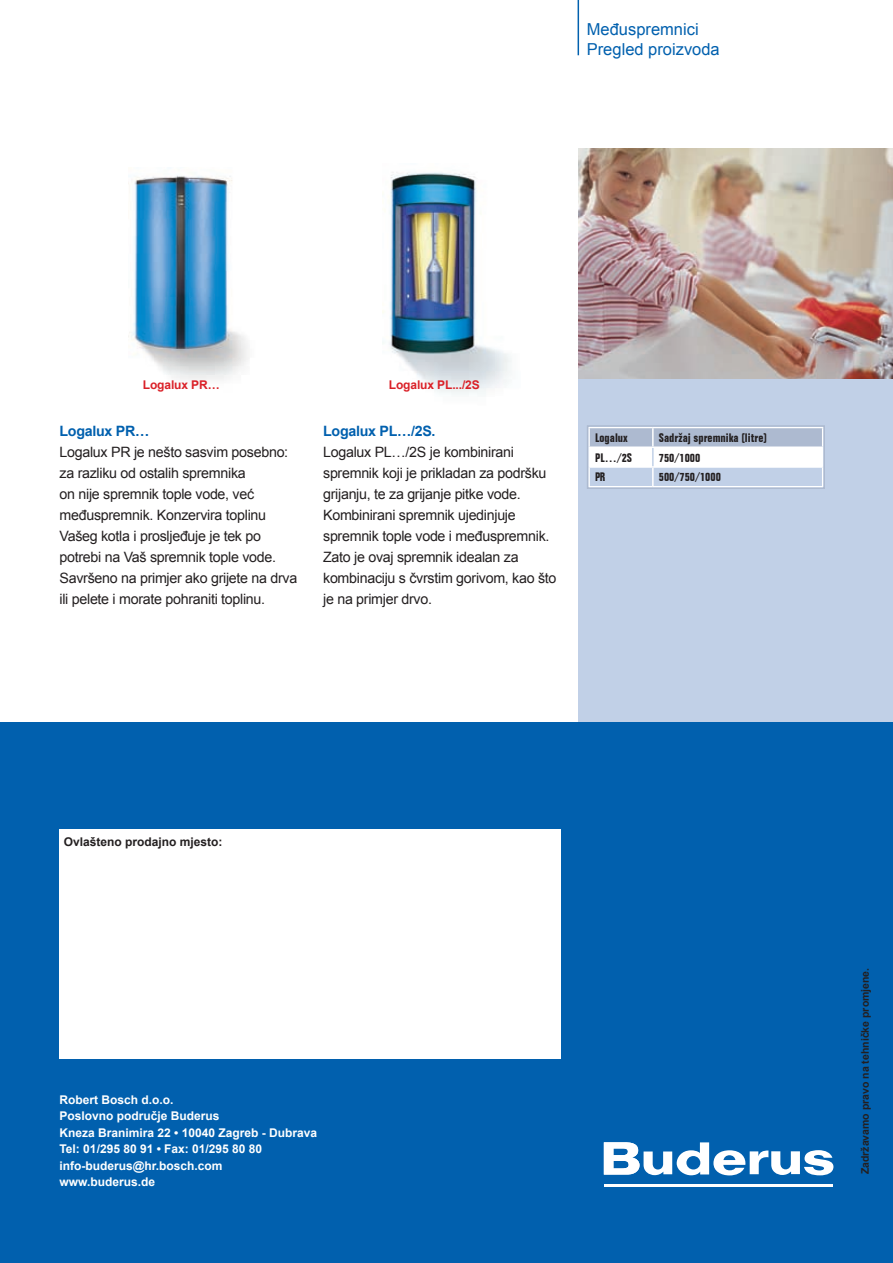
<style>
.page{position:relative;width:893px;height:1263px;background:#fff}
.page>*{position:absolute;margin:0;border:0;box-sizing:border-box;transform-origin:0 0}
.t1{font:16.5px/19.8px "Arial";color:#0160ae}
.t2{font:14.25px/21px "Arial";letter-spacing:-.02em;color:#231f20}
.t3{font:700 14.25px "Arial";letter-spacing:-.02em;color:#0160ae}
.t4{font:700 12px/16.5px "Arial";color:#fff}
.t5{font:700 condensed 12px "Folio BT";color:#231f20}
.t6{font:700 12px "Arial";letter-spacing:-.01em;color:#da2128}
.t7{font:700 12px "Arial";color:#231f20}
.t8{font:700 10.5px "Arial";color:#231f20}
</style>
<div class="page">
<img style="left:383px;top:172px;width:129px;height:223px">
<div style="left:578px;top:149px;width:315px;height:672px;background:#c1d0e7"></div>
<div style="left:0;top:723px;width:893px;height:540px;background:#0160ae"></div>
<img style="left:128px;top:175px;width:120px;height:206px">
<hr style="left:578px;top:0;width:1px;height:55px;background:#0160ae">
<hr style="left:604px;top:1184px;width:228px;height:2px;background:#fff">
<svg style="left:604px;top:1142px;width:229px;height:33px"></svg>
<div style="left:60px;top:829px;width:501px;height:230px;background:#fff"></div>
<img style="left:578px;top:149px;width:315px;height:229px">
<svg style="left:590px;top:428px;width:232px;height:58px"></svg>
<div style="left:587px;top:425px;width:238px;height:64px;border:2px solid #adbad0"></div>
<p class="t1" style="left:587px;top:20px;width:134px">Međuspremnici<br>Pregled proizvoda</p>
<p class="t6" style="left:143px;top:376px;width:78px">Logalux PR…</p>
<p class="t6" style="left:389px;top:376px;width:92px">Logalux PL.../2S</p>
<p class="t3" style="left:60px;top:421px;width:91px">Logalux PR…</p>
<p class="t2" style="left:60px;top:441px;width:239px">Logalux PR je nešto sasvim posebno: za razliku od ostalih spremnika<br>on nije spremnik tople vode, već međuspremnik. Konzervira toplinu Vašeg kotla i prosljeđuje je tek po potrebi na Vaš spremnik tople vode.<br>Savršeno na primjer ako grijete na drva ili pelete i morate pohraniti toplinu.</p>
<p class="t3" style="left:323px;top:421px;width:114px">Logalux PL…/2S.</p>
<p class="t2" style="left:323px;top:441px;width:235px">Logalux PL…/2S je kombinirani spremnik koji je prikladan za podršku grijanju, te za grijanje pitke vode.<br>Kombinirani spremnik ujedinjuje spremnik tople vode i međuspremnik.<br>Zato je ovaj spremnik idealan za kombinaciju s čvrstim gorivom, kao što je na primjer drvo.</p>
<p class="t5" style="left:595px;top:430px;width:34px">Logalux</p>
<p class="t5" style="left:659px;top:430px;width:110px">Sadržaj spremnika (litre)</p>
<p class="t5" style="left:595px;top:450px;width:39px">PL…/2S</p>
<p class="t5" style="left:659px;top:450px;width:43px">750/1000</p>
<p class="t5" style="left:595px;top:470px;width:12px">PR</p>
<p class="t5" style="left:659px;top:470px;width:64px">500/750/1000</p>
<p class="t7" style="left:64px;top:834px;width:160px">Ovlašteno prodajno mjesto:</p>
<p class="t4" style="left:60px;top:1092px;width:259px">Robert Bosch d.o.o.<br>Poslovno područje Buderus<br>Kneza Branimira 22 • 10040 Zagreb - Dubrava<br>Tel: 01/295 80 91 • Fax: 01/295 80 80 info-buderus@hr.bosch.com www.buderus.de</p>
<p class="t8" style="left:858px;top:1174px;width:208px;rotate:-90deg">Zadržavamo pravo na tehničke promjene.</p>
</div>
